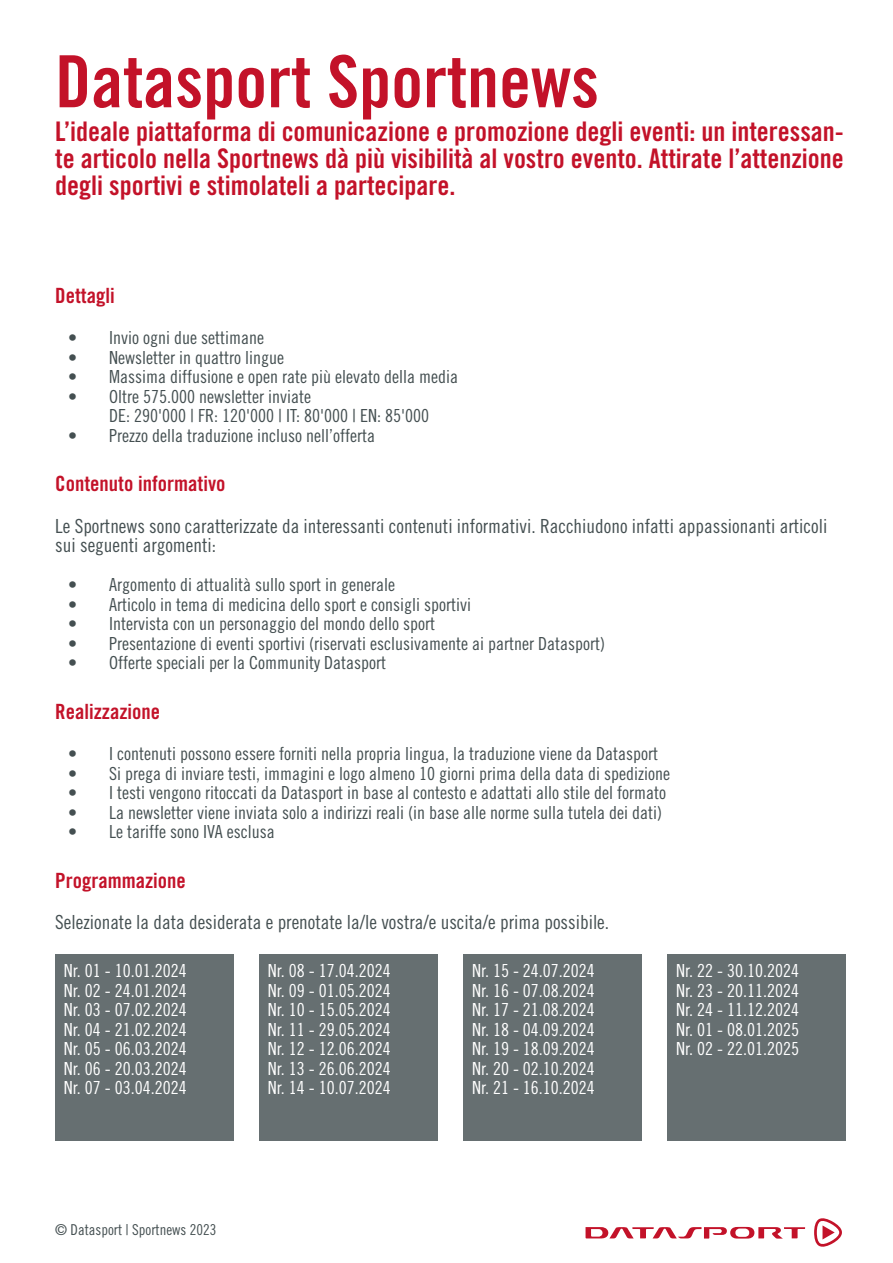
<style>
.page{position:relative;width:893px;height:1263px;background:#fff}
.page>*{position:absolute;margin:0;border:0;box-sizing:border-box;transform-origin:0 0}
.t1{font:72px "Trade Gothic LT Std Bd Cn 20";color:#c31229}
.t2{font:27px/27px "Trade Gothic LT Std Bd Cn 20";color:#c31229;text-align:justify}
.t3{font:21px "Trade Gothic LT Std Bd Cn 20";color:#c31229}
.t4{font:19.5px/19.5px "Trade Gothic Cond Eighteen";color:#444f51}
.t5{font:18px/19.5px "Trade Gothic Cond Eighteen";color:#444f51}
.t6{font:18px "Trade Gothic Cond Eighteen";color:#fff}
.t7{font:15px "Trade Gothic Cond Eighteen";color:#444f51}
</style>
<div class="page">
<svg style="left:814px;top:1218px;width:28px;height:29px"></svg>
<svg style="left:585px;top:1227px;width:220px;height:11px"></svg>
<div style="left:55px;top:955px;width:179px;height:186px;background:#666f71"></div>
<div style="left:259px;top:955px;width:179px;height:186px;background:#666f71"></div>
<div style="left:463px;top:955px;width:179px;height:186px;background:#666f71"></div>
<div style="left:668px;top:955px;width:178px;height:186px;background:#666f71"></div>
<p class="t1" style="left:55px;top:38px;width:545px">Datasport Sportnews</p>
<p class="t2" style="left:55px;top:117px;width:790px">L’ideale piattaforma di comunicazione e promozione degli eventi: un interessan&shy;te articolo nella Sportnews dà più visibilità al vostro evento. Attirate l’attenzione degli sportivi e stimolateli a partecipare.</p>
<p class="t3" style="left:55px;top:283px;width:61px">Dettagli</p>
<p class="t5" style="left:68px;top:328px;width:198px">• Invio ogni due settimane</p>
<p class="t5" style="left:68px;top:347px;width:218px">• Newsletter in quattro lingue</p>
<p class="t5" style="left:68px;top:367px;width:392px">• Massima diffusione e open rate più elevato della media</p>
<p class="t5" style="left:109px;top:386px;width:321px;text-indent:-41px">• Oltre 575.000 newsletter inviate<br>DE: 290'000 | FR: 120'000 | IT: 80'000 | EN: 85'000</p>
<p class="t5" style="left:68px;top:425px;width:309px">• Prezzo della traduzione incluso nell’offerta</p>
<p class="t3" style="left:55px;top:471px;width:172px">Contenuto informativo</p>
<p class="t4" style="left:55px;top:516px;width:773px">Le Sportnews sono caratterizzate da interessanti contenuti informativi. Racchiudono infatti appassionanti articoli sui seguenti argomenti:</p>
<p class="t5" style="left:68px;top:575px;width:329px">• Argomento di attualità sullo sport in generale</p>
<p class="t5" style="left:68px;top:594px;width:405px">• Articolo in tema di medicina dello sport e consigli sportivi</p>
<p class="t5" style="left:68px;top:614px;width:369px">• Intervista con un personaggio del mondo dello sport</p>
<p class="t5" style="left:68px;top:633px;width:539px">• Presentazione di eventi sportivi (riservati esclusivamente ai partner Datasport)</p>
<p class="t5" style="left:68px;top:653px;width:320px">• Offerte speciali per la Community Datasport</p>
<p class="t3" style="left:55px;top:699px;width:106px">Realizzazione</p>
<p class="t5" style="left:68px;top:744px;width:592px">• I contenuti possono essere forniti nella propria lingua, la traduzione viene da Datasport</p>
<p class="t5" style="left:68px;top:763px;width:603px">• Si prega di inviare testi, immagini e logo almeno 10 giorni prima della data di spedizione</p>
<p class="t5" style="left:68px;top:783px;width:600px">• I testi vengono ritoccati da Datasport in base al contesto e adattati allo stile del formato</p>
<p class="t5" style="left:68px;top:802px;width:596px">• La newsletter viene inviata solo a indirizzi reali (in base alle norme sulla tutela dei dati)</p>
<p class="t5" style="left:68px;top:822px;width:208px">• Le tariffe sono IVA esclusa</p>
<p class="t3" style="left:55px;top:868px;width:132px">Programmazione</p>
<p class="t4" style="left:55px;top:912px;width:555px">Selezionate la data desiderata e prenotate la/le vostra/e uscita/e prima possibile.</p>
<p class="t6" style="left:64px;top:960px;width:124px">Nr. 01 - 10.01.2024</p>
<p class="t6" style="left:64px;top:980px;width:124px">Nr. 02 - 24.01.2024</p>
<p class="t6" style="left:64px;top:999px;width:124px">Nr. 03 - 07.02.2024</p>
<p class="t6" style="left:64px;top:1019px;width:124px">Nr. 04 - 21.02.2024</p>
<p class="t6" style="left:64px;top:1038px;width:124px">Nr. 05 - 06.03.2024</p>
<p class="t6" style="left:64px;top:1058px;width:124px">Nr. 06 - 20.03.2024</p>
<p class="t6" style="left:64px;top:1077px;width:124px">Nr. 07 - 03.04.2024</p>
<p class="t6" style="left:268px;top:960px;width:124px">Nr. 08 - 17.04.2024</p>
<p class="t6" style="left:268px;top:980px;width:124px">Nr. 09 - 01.05.2024</p>
<p class="t6" style="left:268px;top:999px;width:124px">Nr. 10 - 15.05.2024</p>
<p class="t6" style="left:268px;top:1019px;width:124px">Nr. 11 - 29.05.2024</p>
<p class="t6" style="left:268px;top:1038px;width:124px">Nr. 12 - 12.06.2024</p>
<p class="t6" style="left:268px;top:1058px;width:124px">Nr. 13 - 26.06.2024</p>
<p class="t6" style="left:268px;top:1077px;width:124px">Nr. 14 - 10.07.2024</p>
<p class="t6" style="left:472px;top:960px;width:124px">Nr. 15 - 24.07.2024</p>
<p class="t6" style="left:472px;top:980px;width:124px">Nr. 16 - 07.08.2024</p>
<p class="t6" style="left:472px;top:999px;width:124px">Nr. 17 - 21.08.2024</p>
<p class="t6" style="left:472px;top:1019px;width:124px">Nr. 18 - 04.09.2024</p>
<p class="t6" style="left:472px;top:1038px;width:124px">Nr. 19 - 18.09.2024</p>
<p class="t6" style="left:472px;top:1058px;width:124px">Nr. 20 - 02.10.2024</p>
<p class="t6" style="left:472px;top:1077px;width:124px">Nr. 21 - 16.10.2024</p>
<p class="t7" style="left:55px;top:1220px;width:163px">© Datasport | Sportnews 2023</p>
<p class="t6" style="left:676px;top:960px;width:124px">Nr. 22 - 30.10.2024</p>
<p class="t6" style="left:676px;top:980px;width:124px">Nr. 23 - 20.11.2024</p>
<p class="t6" style="left:676px;top:999px;width:124px">Nr. 24 - 11.12.2024</p>
<p class="t6" style="left:676px;top:1019px;width:124px">Nr. 01 - 08.01.2025</p>
<p class="t6" style="left:676px;top:1038px;width:124px">Nr. 02 - 22.01.2025</p>
</div>
